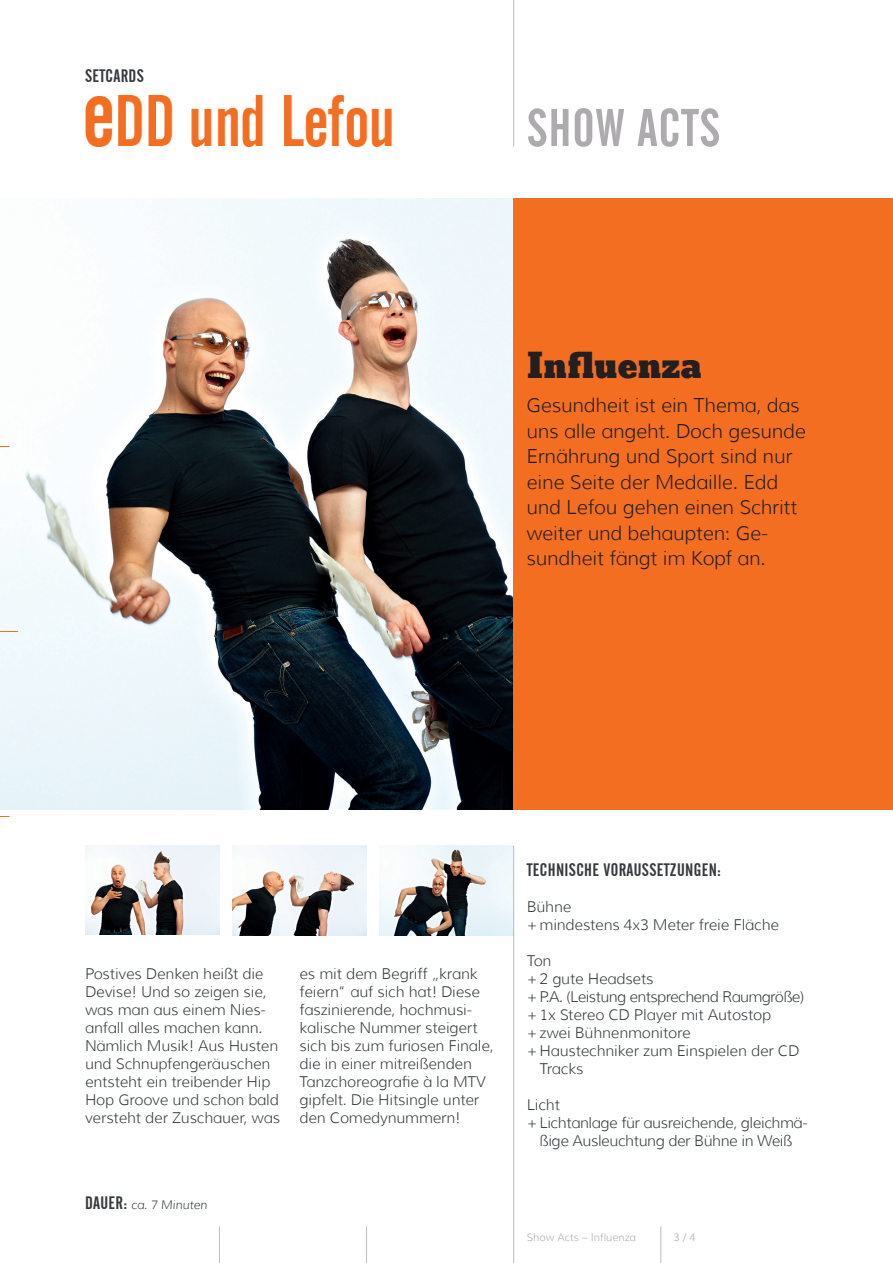
<style>
.page{position:relative;width:893px;height:1263px;background:#fff}
.page>*{position:absolute;margin:0;border:0;box-sizing:border-box;transform-origin:0 0}
.t1{font:52.5px "Alternate Gothic No 2 BT";letter-spacing:.02em;color:#adabad}
.t2{font:33px "Bevan";color:#231f20}
.t3{font:300 19.5px/25.5px "Muli";letter-spacing:-.01em;color:#231f20}
.t4{font:18px "Alternate Gothic No 2 BT";letter-spacing:.02em;color:#363a3d}
.t5{font:300 15px/18px "Muli";letter-spacing:-.01em;color:#363a3d}
.t6{font:300 15px "Muli";letter-spacing:-.04em;color:#363a3d}
.t7{font:italic 300 12px "Muli";letter-spacing:-.01em;color:#363a3d}
.t8{font:300 10.5px "Muli";color:#adabad}
.s1{font-family:"Alternate Gothic No 2 BT";font-weight:400;font-style:normal;font-size:18px}
</style>
<div class="page">
<img style="left:0;top:198px;width:514px;height:612px">
<img style="left:85px;top:846px;width:134px;height:89px">
<img style="left:232px;top:846px;width:135px;height:89px">
<img style="left:379px;top:846px;width:134px;height:89px">
<img style="left:85px;top:95px;width:307px;height:52px">
<hr style="left:513px;top:0;width:1px;height:147px;background:#adabad">
<hr style="left:219px;top:1226px;width:1px;height:37px;background:#adabad">
<hr style="left:366px;top:1226px;width:1px;height:37px;background:#adabad">
<hr style="left:513px;top:846px;width:1px;height:417px;background:#adabad">
<hr style="left:660px;top:1226px;width:1px;height:37px;background:#adabad">
<div style="left:514px;top:198px;width:379px;height:612px;background:#f36e21"></div>
<svg style="left:0;top:631px;width:18px;height:1px"></svg>
<p class="t4" style="left:85px;top:65px;width:59px">SETCARDS</p>
<h1 class="t1" style="left:527px;top:99px;width:192px">SHOW ACTS</h1>
<h2 class="t2" style="left:526px;top:340px;width:177px">Influenza</h2>
<h3 class="t3" style="left:526px;top:393px;width:281px">Gesundheit ist ein Thema, das uns alle angeht. Doch gesunde<br>Ernährung und Sport sind nur eine Seite der Medaille. Edd und Lefou gehen einen Schritt weiter und behaupten: Ge&shy;sundheit fängt im Kopf an.</h3>
<p class="t5" style="left:85px;top:965px;width:197px">Postives Denken heißt die<br>Devise! Und so zeigen sie, was man aus einem Nies&shy;anfall alles machen kann.<br>Nämlich Musik! Aus Husten und Schnupfengeräuschen entsteht ein treibender Hip<br>Hop Groove und schon bald versteht der Zuschauer, was</p>
<p class="t5" style="left:300px;top:965px;width:196px">es mit dem Begriff „krank feiern“ auf sich hat! Diese faszinierende, hochmusi&shy;kalische Nummer steigert sich bis zum furiosen Finale, die in einer mitreißenden<br>Tanzchoreografie à la MTV gipfelt. Die Hitsingle unter den Comedynummern!</p>
<p class="t7" style="left:85px;top:1197px;width:124px"><span class="s1">DAUER:</span> ca. 7 Minuten</p>
<p class="t4" style="left:527px;top:860px;width:196px">TECHNISCHE VORAUSSETZUNGEN:</p>
<p class="t5" style="left:527px;top:898px;width:254px">Bühne<br>+mindestens 4x3 Meter freie Fläche</p>
<p class="t5" style="left:527px;top:952px;width:26px">Ton</p>
<p class="t5" style="left:527px;top:970px;width:128px">+2 gute Headsets</p>
<p class="t6" style="left:527px;top:988px;width:279px">+ P.A. (Leistung entsprechend Raumgröße)</p>
<p class="t5" style="left:527px;top:1006px;width:246px">+1x Stereo CD Player mit Autostop</p>
<p class="t5" style="left:527px;top:1024px;width:165px">+zwei Bühnenmonitore</p>
<p class="t5" style="left:527px;top:1042px;width:274px">+Haustechniker zum Einspielen der CD</p>
<p class="t5" style="left:540px;top:1060px;width:46px">Tracks</p>
<p class="t5" style="left:527px;top:1096px;width:35px">Licht</p>
<p class="t5" style="left:527px;top:1114px;width:282px">+ Lichtanlage für ausreichende, gleichmä-</p>
<p class="t5" style="left:540px;top:1132px;width:254px">ßige Ausleuchtung der Bühne in Weiß</p>
<p class="t8" style="left:527px;top:1231px;width:111px">Show Acts – Influenza</p>
<p class="t8" style="left:674px;top:1231px;width:24px">3 / 4</p>
</div>
